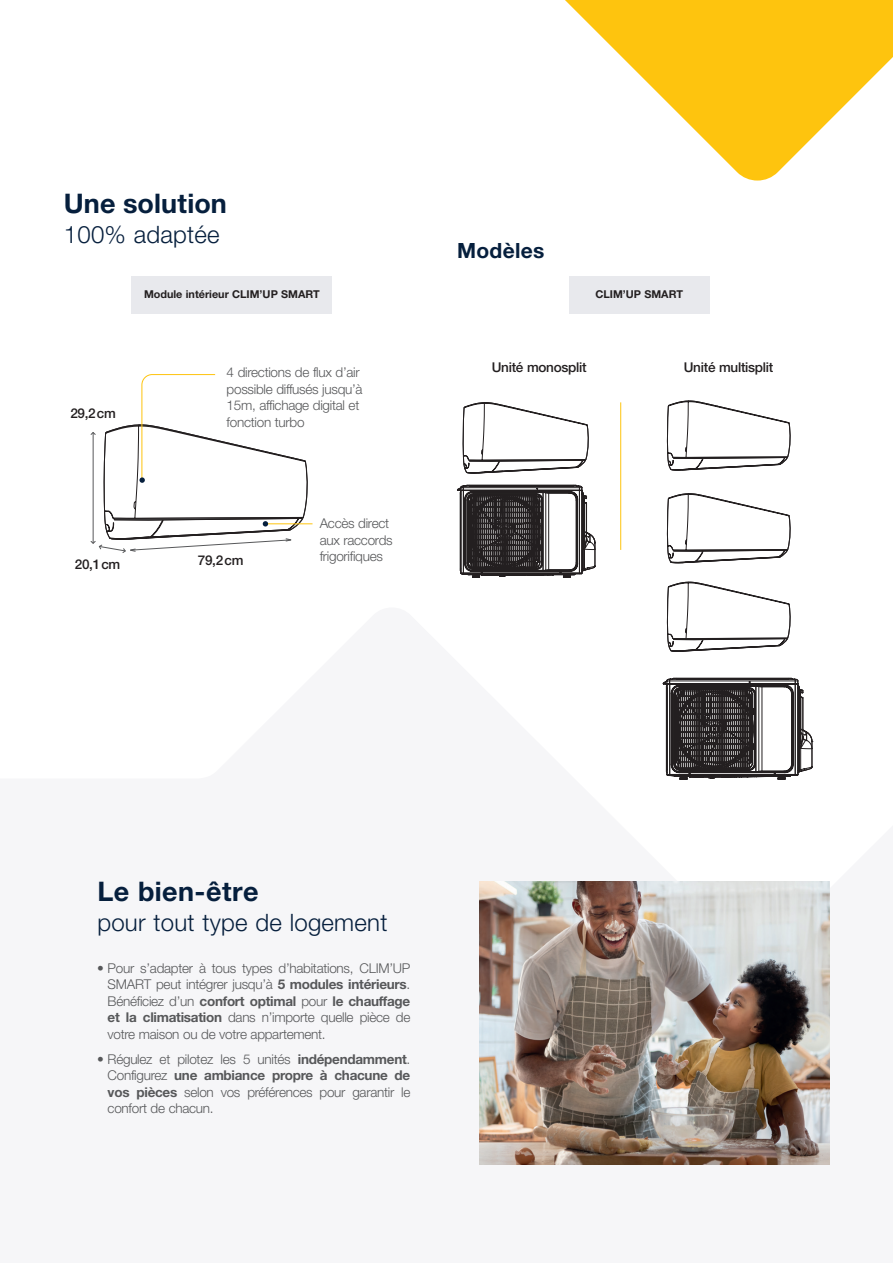
<style>
.page{position:relative;width:893px;height:1263px;background:#fff}
.page>*{position:absolute;margin:0;border:0;box-sizing:border-box;transform-origin:0 0}
.t1{font:700 27px "Helvetica Neue LT Std";letter-spacing:.01em;color:#061f3d}
.t2{font:300 24px "Helvetica Neue LT Std";letter-spacing:.01em;color:#061f3d}
.t3{font:700 21px "Helvetica Neue LT Std";letter-spacing:.015em;color:#061f3d}
.t4{font:300 13.5px/16.5px "Helvetica Neue LT Std";letter-spacing:-.02em;color:#57585a;text-align:justify}
.t5{font:500 13.5px "Helvetica Neue LT Std";letter-spacing:-.02em;color:#231f20}
.t6{font:700 10.8px "Helvetica Neue LT Std";color:#231f20}
.s1{font-weight:700}
</style>
<div class="page">
<img style="left:479px;top:882px;width:350px;height:283px">
<div style="left:131px;top:276px;width:201px;height:37px;background:#e8e9ed"></div>
<div style="left:569px;top:276px;width:141px;height:37px;background:#e8e9ed"></div>
<svg style="left:662px;top:677px;width:151px;height:103px"></svg>
<hr style="left:265px;top:523px;width:47px;height:1px;background:#fec40e">
<svg style="left:457px;top:402px;width:139px;height:176px"></svg>
<svg style="left:667px;top:400px;width:124px;height:252px"></svg>
<hr style="left:620px;top:402px;width:1px;height:148px;background:#fec40e">
<svg style="left:90px;top:374px;width:218px;height:179px"></svg>
<svg style="left:565px;top:0;width:328px;height:181px;fill:#fec40e"></svg>
<h1 class="t1" style="left:64px;top:186px;width:165px">Une solution</h1>
<h2 class="t2" style="left:64px;top:219px;width:157px">100% adaptée</h2>
<h3 class="t3" style="left:457px;top:237px;width:89px">Modèles</h3>
<p class="t5" style="left:70px;top:405px;width:47px">29,2cm</p>
<p class="t6" style="left:144px;top:288px;width:177px">Module intérieur CLIM’UP SMART</p>
<p class="t6" style="left:595px;top:288px;width:89px">CLIM’UP SMART</p>
<p class="t4" style="left:227px;top:364px;width:138px;text-align:left">4 directions de flux d’air possible diffusés jusqu’à<br>15m, affichage digital et fonction turbo</p>
<p class="t5" style="left:492px;top:359px;width:96px">Unité monosplit</p>
<p class="t5" style="left:684px;top:359px;width:91px">Unité multisplit</p>
<p class="t5" style="left:75px;top:556px;width:47px">20,1cm</p>
<p class="t5" style="left:198px;top:552px;width:47px">79,2cm</p>
<p class="t4" style="left:320px;top:515px;width:74px;text-align:left">Accès direct aux raccords frigorifiques</p>
<h1 class="t1" style="left:97px;top:874px;width:163px">Le bien-être</h1>
<h2 class="t2" style="left:97px;top:908px;width:292px">pour tout type de logement</h2>
<p class="t4" style="left:108px;top:959px;width:304px;text-indent:-10px">• Pour s’adapter à tous types d’habitations, CLIM’UP SMART peut intégrer jusqu’à <span class="s1">5 modules intérieurs</span>.<br>Bénéficiez d’un <span class="s1">confort optimal</span> pour <span class="s1">le chauffage et la climatisation</span> dans n’importe quelle pièce de votre maison ou de votre appartement.</p>
<p class="t4" style="left:108px;top:1050px;width:304px;text-indent:-10px">• Régulez et pilotez les 5 unités <span class="s1">indépendamment</span>.<br>Configurez <span class="s1">une ambiance propre à chacune de vos pièces</span> selon vos préférences pour garantir le confort de chacun.</p>
</div>
